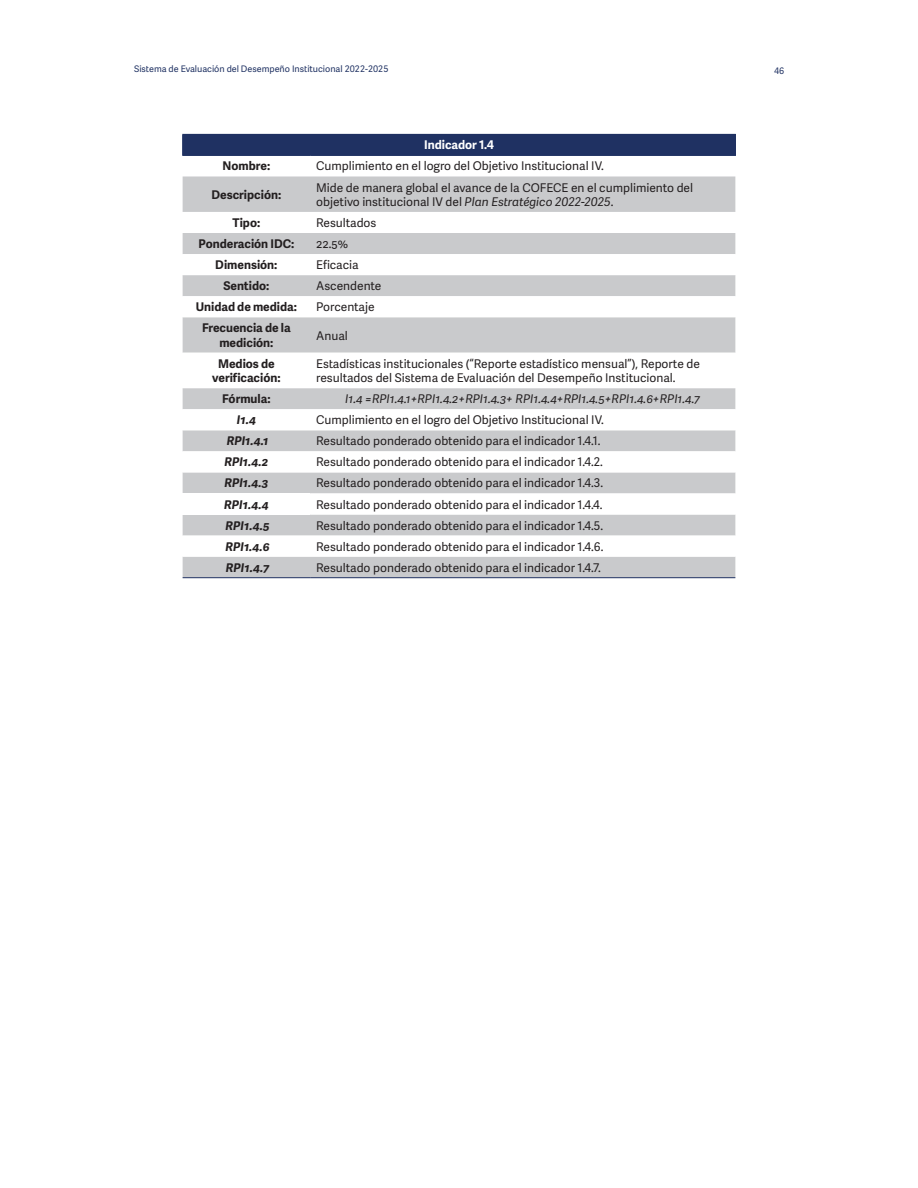
<style>
.page{position:relative;width:918px;height:1188px;background:#fff}
.page>*{position:absolute;margin:0;border:0;box-sizing:border-box;transform-origin:0 0}
.cuerpo{font:12px/14.4px "Adelle Sans";color:#231f20}
.cuerpo-2{font:700 12px/14.4px "Adelle Sans";color:#231f20;text-align:center}
.cuerpo-3{font:italic 12px "Adelle Sans";color:#231f20}
.cuerpo-4{font:italic 700 12px "Adelle Sans";color:#231f20}
.cabeza{font:700 12px "Adelle Sans";color:#fff}
.t1{font:9px "Adelle Sans";color:#1f3162}
.s1{font-style:italic}
</style>
<div class="page">
<div style="left:183px;top:176px;width:552px;height:401px;background:#c9cacc"></div>
<svg style="left:183px;top:212px;width:552px;height:345px"></svg>
<div style="left:183px;top:493px;width:127px;height:22px;background:#fff"></div>
<hr style="left:182px;top:134px;width:128px;height:1px;background:#1f3162">
<hr style="left:310px;top:134px;width:426px;height:1px;background:#1f3162">
<div style="left:182px;top:135px;width:554px;height:20px;background:#1f3162"></div>
<hr style="left:182px;top:155px;width:128px;height:1px;background:#1f3162">
<hr style="left:310px;top:155px;width:426px;height:1px;background:#1f3162">
<hr style="left:183px;top:577px;width:127px;height:1px;background:#1f3162">
<hr style="left:310px;top:577px;width:425px;height:1px;background:#1f3162">
<p class="t1" style="left:134px;top:62px;width:256px">Sistema de Evaluación del Desempeño Institucional 2022-2025</p>
<p class="t1" style="left:774px;top:64px;width:12px">46</p>
<p class="cabeza" style="left:424px;top:136px;width:71px">Indicador 1.4</p>
<p class="cuerpo-2" style="left:223px;top:159px;width:49px">Nombre:</p>
<p class="cuerpo" style="left:316px;top:159px;width:289px">Cumplimiento en el logro del Objetivo Institucional IV.</p>
<p class="cuerpo-2" style="left:212px;top:187px;width:71px">Descripción:</p>
<p class="cuerpo" style="left:316px;top:180px;width:378px">Mide de manera global el avance de la COFECE en el cumplimiento del objetivo institucional IV del <span class="s1">Plan Estratégico 2022-2025</span>.</p>
<p class="cuerpo-2" style="left:233px;top:215px;width:29px">Tipo:</p>
<p class="cuerpo" style="left:316px;top:215px;width:62px">Resultados</p>
<p class="cuerpo-2" style="left:199px;top:236px;width:97px">Ponderación IDC:</p>
<p class="cuerpo" style="left:316px;top:236px;width:33px">22.5%</p>
<p class="cuerpo-2" style="left:215px;top:257px;width:64px">Dimensión:</p>
<p class="cuerpo" style="left:316px;top:257px;width:44px">Eficacia</p>
<p class="cuerpo-2" style="left:223px;top:278px;width:48px">Sentido:</p>
<p class="cuerpo" style="left:316px;top:278px;width:67px">Ascendente</p>
<p class="cuerpo-2" style="left:196px;top:299px;width:103px">Unidad de medida:</p>
<p class="cuerpo" style="left:316px;top:299px;width:60px">Porcentaje</p>
<p class="cuerpo-2" style="left:202px;top:320px;width:90px">Frecuencia de la medición:</p>
<p class="cuerpo" style="left:316px;top:328px;width:33px">Anual</p>
<p class="cuerpo-2" style="left:212px;top:356px;width:70px">Medios de verificación:</p>
<p class="cuerpo" style="left:316px;top:356px;width:385px">Estadísticas institucionales (“Reporte estadístico mensual”), Reporte de resultados del Sistema de Evaluación del Desempeño Institucional.</p>
<p class="cuerpo-2" style="left:222px;top:391px;width:50px">Fórmula:</p>
<p class="cuerpo-3" style="left:345px;top:390px;width:357px">I1.4 =RPI1.4.1+RPI1.4.2+RPI1.4.3+ RPI1.4.4+RPI1.4.5+RPI1.4.6+RPI1.4.7</p>
<p class="cuerpo-4" style="left:237px;top:413px;width:21px">I1.4</p>
<p class="cuerpo" style="left:316px;top:412px;width:289px">Cumplimiento en el logro del Objetivo Institucional IV.</p>
<p class="cuerpo-4" style="left:227px;top:434px;width:43px">RPI1.4.1</p>
<p class="cuerpo" style="left:316px;top:434px;width:286px">Resultado ponderado obtenido para el indicador 1.4.1.</p>
<p class="cuerpo-4" style="left:224px;top:455px;width:45px">RPI1.4.2</p>
<p class="cuerpo" style="left:316px;top:455px;width:288px">Resultado ponderado obtenido para el indicador 1.4.2.</p>
<p class="cuerpo-4" style="left:224px;top:476px;width:46px">RPI1.4.3</p>
<p class="cuerpo" style="left:316px;top:476px;width:289px">Resultado ponderado obtenido para el indicador 1.4.3.</p>
<p class="cuerpo-4" style="left:224px;top:497px;width:46px">RPI1.4.4</p>
<p class="cuerpo" style="left:316px;top:497px;width:288px">Resultado ponderado obtenido para el indicador 1.4.4.</p>
<p class="cuerpo-4" style="left:226px;top:518px;width:46px">RPI1.4.5</p>
<p class="cuerpo" style="left:316px;top:518px;width:289px">Resultado ponderado obtenido para el indicador 1.4.5.</p>
<p class="cuerpo-4" style="left:225px;top:539px;width:46px">RPI1.4.6</p>
<p class="cuerpo" style="left:316px;top:539px;width:289px">Resultado ponderado obtenido para el indicador 1.4.6.</p>
<p class="cuerpo-4" style="left:226px;top:560px;width:45px">RPI1.4.7</p>
<p class="cuerpo" style="left:316px;top:560px;width:286px">Resultado ponderado obtenido para el indicador 1.4.7.</p>
</div>
